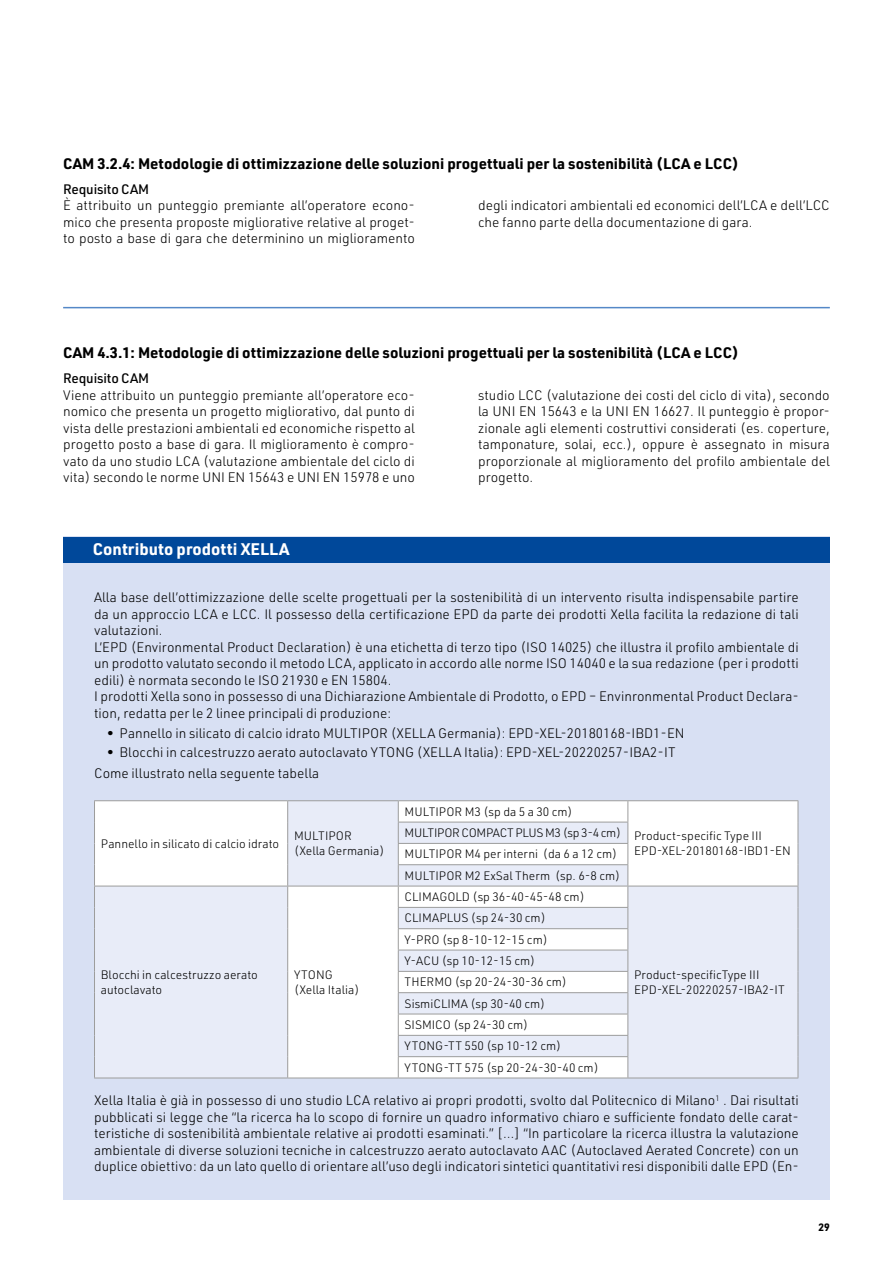
<style>
.page{position:relative;width:893px;height:1263px;background:#fff}
.page>*{position:absolute;margin:0;border:0;box-sizing:border-box;transform-origin:0 0}
.t1{font:700 16.5px "URWDIN";color:#fff}
.H3_Titolo_paragrafo{font:700 15px "URWDIN";color:#000}
.Testo_base_9_11{font:300 13.5px/16.5px "URWDIN";color:#000;text-align:justify}
.H5_Titoletto{font:500 13.5px "URWDIN";letter-spacing:-.01em;color:#000}
.t2{font:300 12px/14.4px "URWDIN";color:#000}
.t3{font:300 12px "URWDIN";letter-spacing:-.03em;color:#000}
.t4{font:700 10.5px "URWDIN";color:#000}
</style>
<div class="page">
<div style="left:63px;top:537px;width:767px;height:663px;background:#d8e0f3"></div>
<svg style="left:95px;top:801px;width:703px;height:276px;fill:#e8ecf8"></svg>
<hr style="left:94px;top:800px;width:194px;height:1px;background:#9d9d9c">
<hr style="left:398px;top:800px;width:230px;height:1px;background:#9d9d9c">
<hr style="left:628px;top:800px;width:170px;height:1px;background:#9d9d9c">
<hr style="left:94px;top:1077px;width:194px;height:1px;background:#9d9d9c">
<hr style="left:398px;top:1077px;width:230px;height:1px;background:#9d9d9c">
<hr style="left:628px;top:1077px;width:170px;height:1px;background:#9d9d9c">
<hr style="left:398px;top:822px;width:230px;height:1px;background:#9d9d9c">
<hr style="left:398px;top:843px;width:230px;height:1px;background:#9d9d9c">
<hr style="left:398px;top:864px;width:230px;height:1px;background:#9d9d9c">
<hr style="left:94px;top:886px;width:194px;height:1px;background:#9d9d9c">
<hr style="left:628px;top:886px;width:170px;height:1px;background:#9d9d9c">
<svg style="left:94px;top:801px;width:1px;height:276px"></svg>
<svg style="left:798px;top:801px;width:1px;height:276px"></svg>
<hr style="left:398px;top:886px;width:230px;height:1px;background:#9d9d9c">
<hr style="left:398px;top:907px;width:230px;height:1px;background:#9d9d9c">
<hr style="left:398px;top:928px;width:230px;height:1px;background:#9d9d9c">
<hr style="left:288px;top:800px;width:110px;height:1px;background:#9d9d9c">
<hr style="left:288px;top:886px;width:110px;height:1px;background:#9d9d9c">
<svg style="left:287px;top:801px;width:1px;height:276px"></svg>
<hr style="left:288px;top:1077px;width:110px;height:1px;background:#9d9d9c">
<hr style="left:398px;top:950px;width:230px;height:1px;background:#9d9d9c">
<hr style="left:398px;top:971px;width:230px;height:1px;background:#9d9d9c">
<hr style="left:398px;top:992px;width:230px;height:1px;background:#9d9d9c">
<hr style="left:398px;top:1014px;width:230px;height:1px;background:#9d9d9c">
<hr style="left:398px;top:1035px;width:230px;height:1px;background:#9d9d9c">
<svg style="left:398px;top:801px;width:1px;height:276px"></svg>
<svg style="left:627px;top:801px;width:1px;height:276px"></svg>
<hr style="left:398px;top:1056px;width:230px;height:1px;background:#9d9d9c">
<div style="left:63px;top:537px;width:767px;height:25px;background:#00489a"></div>
<hr style="left:63px;top:307px;width:767px;height:1px;background:#5488c7">
<div style="left:628px;top:962px;width:171px;height:41px;background:#e8ecf8"></div>
<p class="H3_Titolo_paragrafo" style="left:63px;top:153px;width:677px">CAM 3.2.4: Metodologie di ottimizzazione delle soluzioni progettuali per la sostenibilità (LCA e LCC)</p>
<p class="H5_Titoletto" style="left:63px;top:180px;width:87px">Requisito CAM</p>
<p class="Testo_base_9_11" style="left:63px;top:197px;width:353px">È attribuito un punteggio premiante all’operatore econo&shy;mico che presenta proposte migliorative relative al proget&shy;to posto a base di gara che determinino un miglioramento</p>
<p class="Testo_base_9_11" style="left:478px;top:197px;width:353px">degli indicatori ambientali ed economici dell’LCA e dell’LCC che fanno parte della documentazione di gara.</p>
<p class="H3_Titolo_paragrafo" style="left:63px;top:342px;width:677px">CAM 4.3.1: Metodologie di ottimizzazione delle soluzioni progettuali per la sostenibilità (LCA e LCC)</p>
<p class="H5_Titoletto" style="left:63px;top:369px;width:87px">Requisito CAM</p>
<p class="Testo_base_9_11" style="left:63px;top:386px;width:353px">Viene attribuito un punteggio premiante all’operatore eco&shy;nomico che presenta un progetto migliorativo, dal punto di vista delle prestazioni ambientali ed economiche rispetto al progetto posto a base di gara. Il miglioramento è compro&shy;vato da uno studio LCA (valutazione ambientale del ciclo di vita) secondo le norme UNI EN 15643 e UNI EN 15978 e uno</p>
<p class="Testo_base_9_11" style="left:478px;top:386px;width:353px">studio LCC (valutazione dei costi del ciclo di vita), secondo la UNI EN 15643 e la UNI EN 16627. Il punteggio è propor&shy;zionale agli elementi costruttivi considerati (es. coperture, tamponature, solai, ecc.), oppure è assegnato in misura proporzionale al miglioramento del profilo ambientale del progetto.</p>
<p class="t1" style="left:93px;top:538px;width:198px">Contributo prodotti XELLA</p>
<p class="Testo_base_9_11" style="left:94px;top:589px;width:706px">Alla base dell’ottimizzazione delle scelte progettuali per la sostenibilità di un intervento risulta indispensabile partire da un approccio LCA e LCC. Il possesso della certificazione EPD da parte dei prodotti Xella facilita la redazione di tali valutazioni.</p>
<p class="Testo_base_9_11" style="left:94px;top:638px;width:706px">L’EPD (Environmental Product Declaration) è una etichetta di terzo tipo (ISO 14025) che illustra il profilo ambientale di un prodotto valutato secondo il metodo LCA, applicato in accordo alle norme ISO 14040 e la sua redazione (per i prodotti edili) è normata secondo le ISO 21930 e EN 15804.</p>
<p class="Testo_base_9_11" style="left:94px;top:688px;width:706px">I prodotti Xella sono in possesso di una Dichiarazione Ambientale di Prodotto, o EPD – Envinronmental Product Declara&shy;tion, redatta per le 2 linee principali di produzione:</p>
<p class="Testo_base_9_11" style="left:107px;top:725px;width:579px">• Pannello in silicato di calcio idrato MULTIPOR (XELLA Germania): EPD-XEL-20180168-IBD1-EN</p>
<p class="Testo_base_9_11" style="left:107px;top:744px;width:570px">• Blocchi in calcestruzzo aerato autoclavato YTONG (XELLA Italia): EPD-XEL-20220257-IBA2-IT</p>
<p class="Testo_base_9_11" style="left:94px;top:764px;width:227px">Come illustrato nella seguente tabella</p>
<p class="t2" style="left:101px;top:836px;width:180px">Pannello in silicato di calcio idrato</p>
<p class="t2" style="left:294px;top:829px;width:59px">MULTIPOR</p>
<p class="t2" style="left:294px;top:843px;width:92px">(Xella Germania)</p>
<p class="t2" style="left:405px;top:804px;width:170px">MULTIPOR M3 (sp da 5 a 30 cm)</p>
<p class="t3" style="left:405px;top:825px;width:218px">MULTIPOR COMPACT PLUS M3 (sp 3-4 cm)</p>
<p class="t2" style="left:405px;top:846px;width:214px">MULTIPOR M4 per interni (da 6 a 12 cm)</p>
<p class="t2" style="left:405px;top:868px;width:217px">MULTIPOR M2 ExSal Therm (sp. 6-8 cm)</p>
<p class="t2" style="left:405px;top:889px;width:182px">CLIMAGOLD (sp 36-40-45-48 cm)</p>
<p class="t2" style="left:634px;top:829px;width:129px">Product-specific Type III</p>
<p class="t2" style="left:634px;top:843px;width:158px">EPD-XEL-20180168-IBD1-EN</p>
<p class="t2" style="left:405px;top:910px;width:143px">CLIMAPLUS (sp 24-30 cm)</p>
<p class="t2" style="left:405px;top:932px;width:145px">Y-PRO (sp 8-10-12-15 cm)</p>
<p class="t2" style="left:405px;top:953px;width:132px">Y-ACU (sp 10-12-15 cm)</p>
<p class="t2" style="left:405px;top:974px;width:164px">THERMO (sp 20-24-30-36 cm)</p>
<p class="t2" style="left:405px;top:996px;width:142px">SismiCLIMA (sp 30-40 cm)</p>
<p class="t2" style="left:405px;top:1017px;width:125px">SISMICO (sp 24-30 cm)</p>
<p class="t2" style="left:405px;top:1038px;width:158px">YTONG-TT 550 (sp 10-12 cm)</p>
<p class="t2" style="left:405px;top:1060px;width:196px">YTONG-TT 575 (sp 20-24-30-40 cm)</p>
<p class="Testo_base_9_11" style="left:94px;top:1092px;width:706px">Xella Italia è già in possesso di uno studio LCA relativo ai propri prodotti, svolto dal Politecnico di Milano<sup>1</sup> . Dai risultati pubblicati si legge che “la ricerca ha lo scopo di fornire un quadro informativo chiaro e sufficiente fondato delle carat&shy;teristiche di sostenibilità ambientale relative ai prodotti esaminati.” […] “In particolare la ricerca illustra la valutazione ambientale di diverse soluzioni tecniche in calcestruzzo aerato autoclavato AAC (Autoclaved Aerated Concrete) con un duplice obiettivo: da un lato quello di orientare all’uso degli indicatori sintetici quantitativi resi disponibili dalle EPD (En-</p>
<p class="t2" style="left:101px;top:967px;width:159px">Blocchi in calcestruzzo aerato autoclavato</p>
<p class="t2" style="left:294px;top:967px;width:40px">YTONG</p>
<p class="t2" style="left:634px;top:967px;width:127px">Product-specificType III</p>
<p class="t2" style="left:634px;top:982px;width:152px">EPD-XEL-20220257-IBA2-IT</p>
<p class="t2" style="left:294px;top:982px;width:67px">(Xella Italia)</p>
<p class="t4" style="left:818px;top:1220px;width:13px">29</p>
</div>
